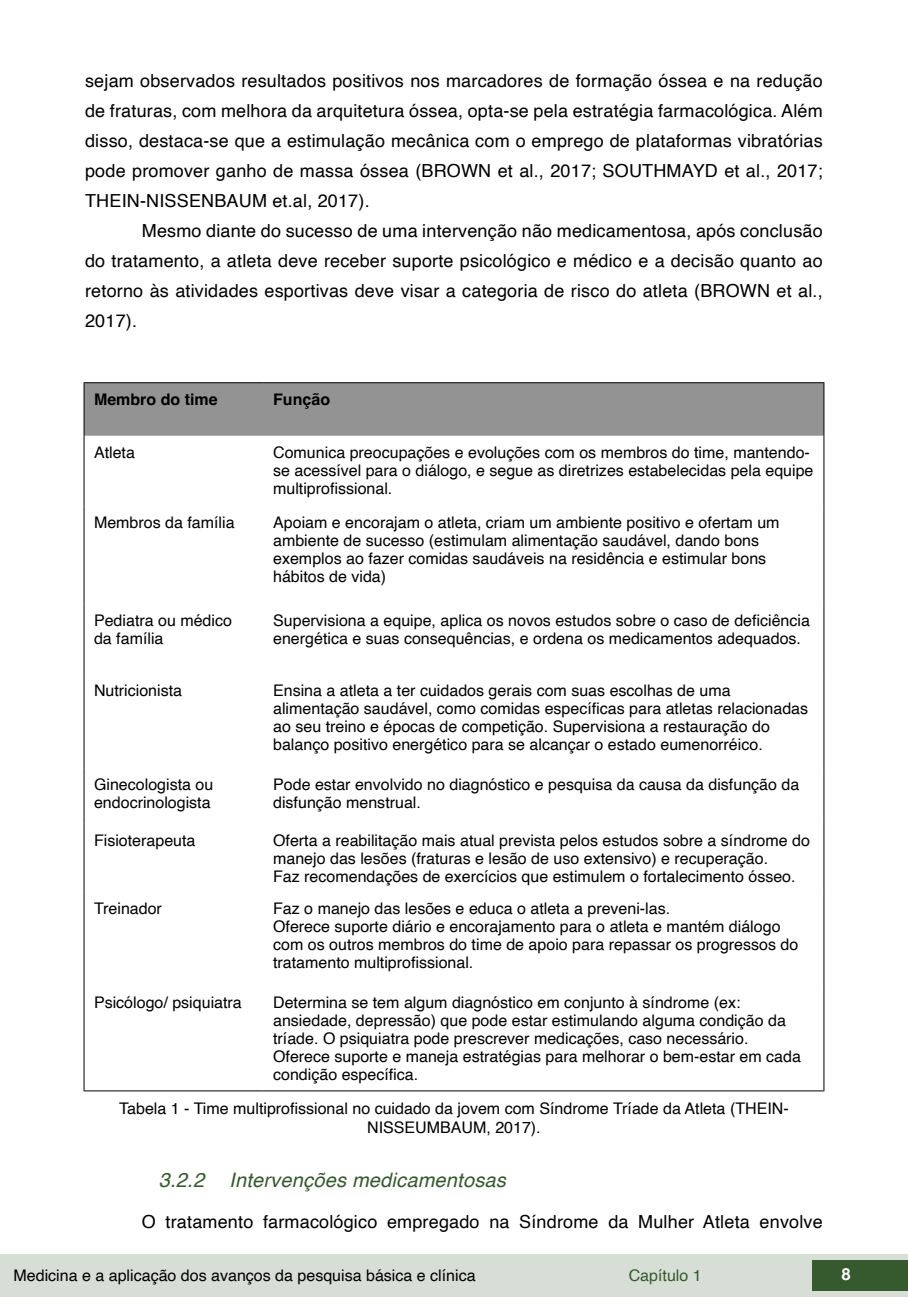
<style>
.page{position:relative;width:908px;height:1304px;background:#fff}
.page>*{position:absolute;margin:0;border:0;box-sizing:border-box;transform-origin:0 0}
.t1{font:italic 20px "Helvetica";letter-spacing:.01em;color:#36592e}
.t2{font:18px/30px "Helvetica";letter-spacing:.01em;color:#000;text-align:justify}
.t3{font:700 16.8px "Helvetica";color:#fff}
.t4{font:16px/18px "Helvetica";color:#000}
.t5{font:700 16px "Helvetica";color:#000}
.t6{font:16px "Helvetica";color:#36592e}
</style>
<div class="page">
<div style="left:0;top:1254px;width:906px;height:43px;background:#d7ded5"></div>
<div style="left:812px;top:1261px;width:95px;height:30px;background:#36592e"></div>
<div style="left:84px;top:383px;width:739px;height:53px;background:#939393"></div>
<hr style="left:83px;top:382px;width:180px;height:1px;background:#000">
<hr style="left:83px;top:383px;width:1px;height:53px;background:#000">
<hr style="left:263px;top:382px;width:561px;height:1px;background:#000">
<hr style="left:823px;top:383px;width:1px;height:53px;background:#000">
<hr style="left:83px;top:436px;width:1px;height:70px;background:#000">
<hr style="left:823px;top:436px;width:1px;height:70px;background:#000">
<hr style="left:83px;top:506px;width:1px;height:98px;background:#000">
<hr style="left:823px;top:506px;width:1px;height:98px;background:#000">
<hr style="left:83px;top:604px;width:1px;height:70px;background:#000">
<hr style="left:823px;top:604px;width:1px;height:70px;background:#000">
<hr style="left:83px;top:674px;width:1px;height:94px;background:#000">
<hr style="left:823px;top:674px;width:1px;height:94px;background:#000">
<hr style="left:83px;top:768px;width:1px;height:56px;background:#000">
<hr style="left:823px;top:768px;width:1px;height:56px;background:#000">
<hr style="left:83px;top:824px;width:1px;height:68px;background:#000">
<hr style="left:823px;top:824px;width:1px;height:68px;background:#000">
<hr style="left:83px;top:892px;width:1px;height:94px;background:#000">
<hr style="left:823px;top:892px;width:1px;height:94px;background:#000">
<hr style="left:83px;top:986px;width:1px;height:104px;background:#000">
<hr style="left:823px;top:986px;width:1px;height:104px;background:#000">
<hr style="left:83px;top:1090px;width:180px;height:1px;background:#000">
<hr style="left:263px;top:1090px;width:561px;height:1px;background:#000">
<p class="t2" style="left:85px;top:66px;width:738px">sejam observados resultados positivos nos marcadores de formação óssea e na redução de fraturas, com melhora da arquitetura óssea, opta-se pela estratégia farmacológica. Além disso, destaca-se que a estimulação mecânica com o emprego de plataformas vibratórias pode promover ganho de massa óssea (BROWN et al., 2017; SOUTHMAYD et al., 2017; THEIN-NISSENBAUM et.al, 2017).</p>
<p class="t2" style="left:85px;top:216px;width:738px;text-indent:57px">Mesmo diante do sucesso de uma intervenção não medicamentosa, após conclusão do tratamento, a atleta deve receber suporte psicológico e médico e a decisão quanto ao retorno às atividades esportivas deve visar a categoria de risco do atleta (BROWN et al., 2017).</p>
<p class="t5" style="left:94px;top:389px;width:125px">Membro do time</p>
<p class="t5" style="left:273px;top:389px;width:58px">Função</p>
<p class="t4" style="left:94px;top:444px;width:42px">Atleta</p>
<p class="t4" style="left:273px;top:444px;width:541px">Comunica preocupações e evoluções com os membros do time, mantendo&shy;se acessível para o diálogo, e segue as diretrizes estabelecidas pela equipe multiprofissional.</p>
<p class="t4" style="left:94px;top:514px;width:142px">Membros da família</p>
<p class="t4" style="left:273px;top:514px;width:507px">Apoiam e encorajam o atleta, criam um ambiente positivo e ofertam um ambiente de sucesso (estimulam alimentação saudável, dando bons exemplos ao fazer comidas saudáveis na residência e estimular bons hábitos de vida)</p>
<p class="t4" style="left:94px;top:612px;width:139px">Pediatra ou médico da família</p>
<p class="t4" style="left:273px;top:612px;width:538px">Supervisiona a equipe, aplica os novos estudos sobre o caso de deficiência energética e suas consequências, e ordena os medicamentos adequados.</p>
<p class="t4" style="left:94px;top:682px;width:90px">Nutricionista</p>
<p class="t4" style="left:273px;top:682px;width:536px">Ensina a atleta a ter cuidados gerais com suas escolhas de uma alimentação saudável, como comidas específicas para atletas relacionadas ao seu treino e épocas de competição. Supervisiona a restauração do balanço positivo energético para se alcançar o estado eumenorréico.</p>
<p class="t4" style="left:94px;top:776px;width:121px">Ginecologista ou endocrinologista</p>
<p class="t4" style="left:273px;top:776px;width:527px">Pode estar envolvido no diagnóstico e pesquisa da causa da disfunção da disfunção menstrual.</p>
<p class="t4" style="left:94px;top:832px;width:103px">Fisioterapeuta</p>
<p class="t4" style="left:273px;top:832px;width:538px">Oferta a reabilitação mais atual prevista pelos estudos sobre a síndrome do manejo das lesões (fraturas e lesão de uso extensivo) e recuperação.<br>Faz recomendações de exercícios que estimulem o fortalecimento ósseo.</p>
<p class="t4" style="left:94px;top:900px;width:69px">Treinador</p>
<p class="t4" style="left:273px;top:900px;width:526px">Faz o manejo das lesões e educa o atleta a preveni-las.<br>Oferece suporte diário e encorajamento para o atleta e mantém diálogo com os outros membros do time de apoio para repassar os progressos do tratamento multiprofissional.</p>
<p class="t4" style="left:94px;top:994px;width:149px">Psicólogo/ psiquiatra</p>
<p class="t4" style="left:273px;top:994px;width:529px">Determina se tem algum diagnóstico em conjunto à síndrome (ex: ansiedade, depressão) que pode estar estimulando alguma condição da tríade. O psiquiatra pode prescrever medicações, caso necessário.<br>Oferece suporte e maneja estratégias para melhorar o bem-estar em cada condição específica.</p>
<p class="t4" style="left:119px;top:1099px;width:670px;line-height:19.2px;text-align:center">Tabela 1 - Time multiprofissional no cuidado da jovem com Síndrome Tríade da Atleta (THEIN-<br>NISSEUMBAUM, 2017).</p>
<p class="t1" style="left:159px;top:1164px;width:47px">3.2.2</p>
<p class="t1" style="left:229px;top:1164px;width:278px">Intervenções medicamentosas</p>
<p class="t2" style="left:142px;top:1208px;width:682px">O tratamento farmacológico empregado na Síndrome da Mulher Atleta envolve</p>
<p class="t4" style="left:14px;top:1267px;width:463px">Medicina e a aplicação dos avanços da pesquisa básica e clínica</p>
<p class="t6" style="left:628px;top:1263px;width:74px">Capítulo 1</p>
<p class="t3" style="left:841px;top:1264px;width:11px">8</p>
</div>
